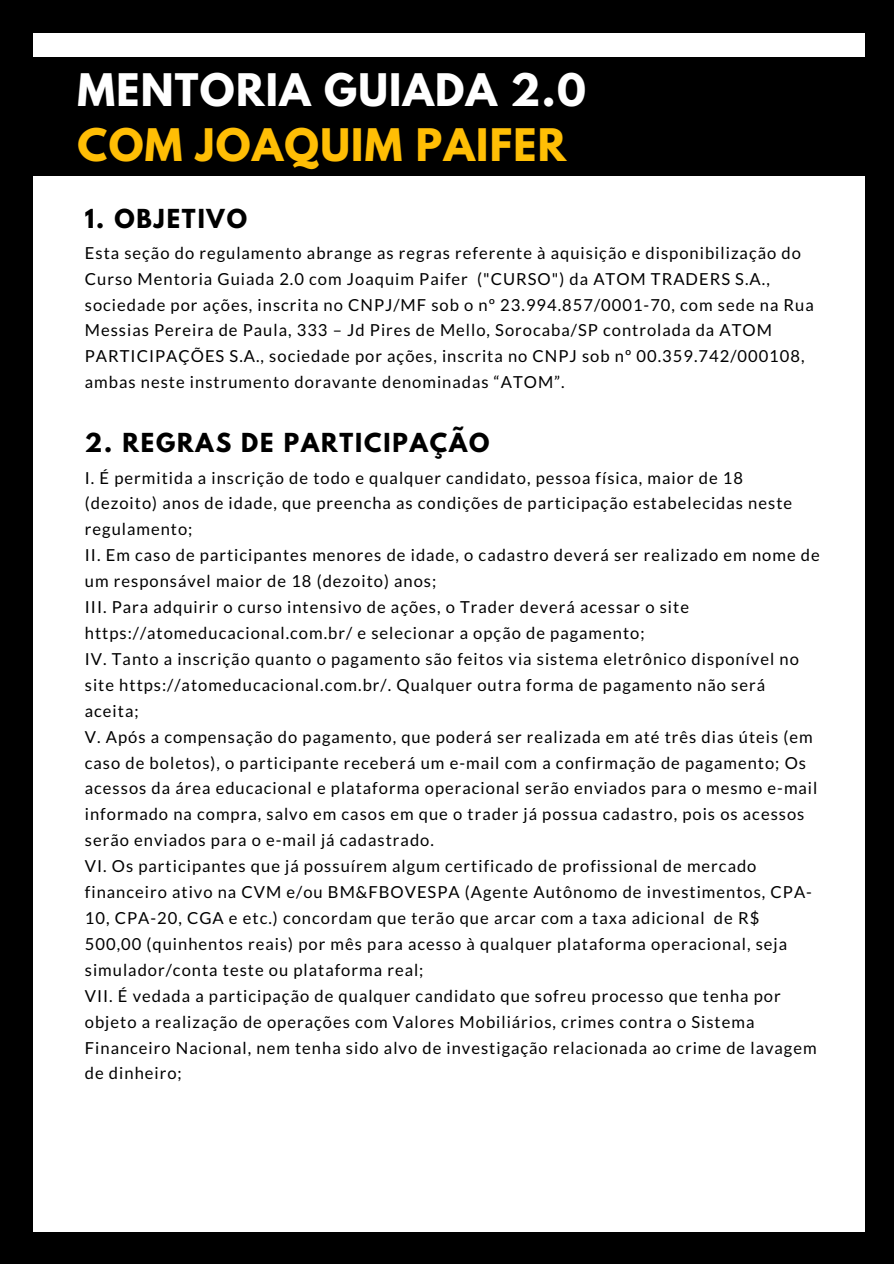
<style>
.page{position:relative;width:894px;height:1264px;background:#fff}
.page>*{position:absolute;margin:0;border:0;box-sizing:border-box;transform-origin:0 0}
.t1{font:700 39.75px "League Spartan";letter-spacing:.035em;color:#fff}
.t2{font:700 39.75px "League Spartan";letter-spacing:.035em;color:#ffbe05}
.t3{font:700 23.25px "League Spartan";letter-spacing:.08em;color:#000}
.t4{font:16.5px/26px "Lato";letter-spacing:.06em;color:#000}
</style>
<div class="page">
<div style="left:0;top:0;width:893px;height:1263px;background:#000"></div>
<div style="left:34px;top:33px;width:830px;height:1198px;background:#fff"></div>
<div style="left:0;top:57px;width:893px;height:118px;background:#000"></div>
<h1 class="t1" style="left:77px;top:70px;width:510px">MENTORIA GUIADA 2.0</h1>
<h1 class="t2" style="left:77px;top:125px;width:490px">COM JOAQUIM PAIFER</h1>
<h2 class="t3" style="left:85px;top:207px;width:164px">1. OBJETIVO</h2>
<p class="t4" style="left:85px;top:239px;width:730px">Esta seção do regulamento abrange as regras referente à aquisição e disponibilização do Curso Mentoria Guiada 2.0 com Joaquim Paifer ("CURSO") da ATOM TRADERS S.A., sociedade por ações, inscrita no CNPJ/MF sob o nº 23.994.857/0001-70, com sede na Rua Messias Pereira de Paula, 333 – Jd Pires de Mello, Sorocaba/SP controlada da ATOM PARTICIPAÇÕES S.A., sociedade por ações, inscrita no CNPJ sob nº 00.359.742/000108, ambas neste instrumento doravante denominadas “ATOM”.</p>
<h2 class="t3" style="left:85px;top:431px;width:406px">2. REGRAS DE PARTICIPAÇÃO</h2>
<p class="t4" style="left:85px;top:464px;width:736px">I. É permitida a inscrição de todo e qualquer candidato, pessoa física, maior de 18<br>(dezoito) anos de idade, que preencha as condições de participação estabelecidas neste regulamento;<br>II. Em caso de participantes menores de idade, o cadastro deverá ser realizado em nome de um responsável maior de 18 (dezoito) anos;<br>III. Para adquirir o curso intensivo de ações, o Trader deverá acessar o site https://atomeducacional.com.br/ e selecionar a opção de pagamento;<br>IV. Tanto a inscrição quanto o pagamento são feitos via sistema eletrônico disponível no site https://atomeducacional.com.br/. Qualquer outra forma de pagamento não será aceita;<br>V. Após a compensação do pagamento, que poderá ser realizada em até três dias úteis (em caso de boletos), o participante receberá um e-mail com a confirmação de pagamento; Os acessos da área educacional e plataforma operacional serão enviados para o mesmo e-mail informado na compra, salvo em casos em que o trader já possua cadastro, pois os acessos serão enviados para o e-mail já cadastrado.<br>VI. Os participantes que já possuírem algum certificado de profissional de mercado financeiro ativo na CVM e/ou BM&amp;FBOVESPA (Agente Autônomo de investimentos, CPA-10, CPA-20, CGA e etc.) concordam que terão que arcar com a taxa adicional de R$ 500,00 (quinhentos reais) por mês para acesso à qualquer plataforma operacional, seja simulador/conta teste ou plataforma real;<br>VII. É vedada a participação de qualquer candidato que sofreu processo que tenha por objeto a realização de operações com Valores Mobiliários, crimes contra o Sistema Financeiro Nacional, nem tenha sido alvo de investigação relacionada ao crime de lavagem de dinheiro;</p>
</div>
